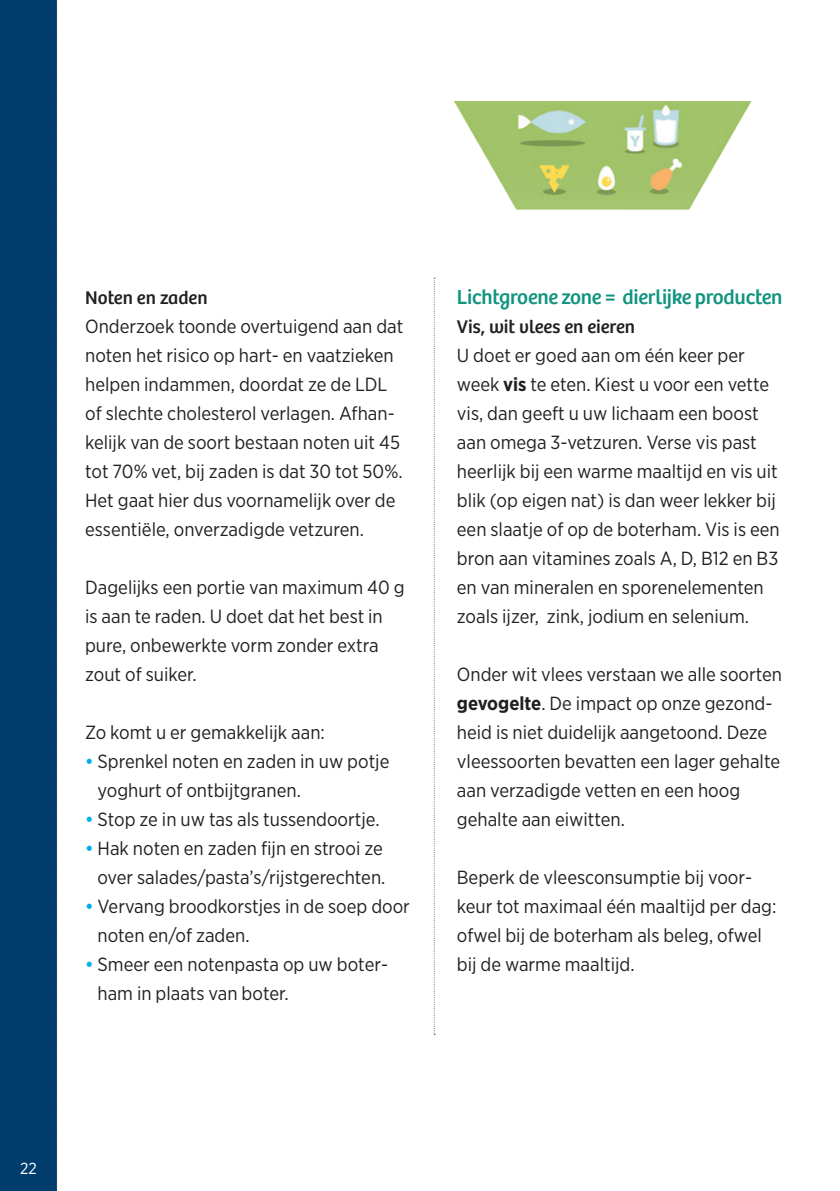
<style>
.page{position:relative;width:840px;height:1191px;background:#fff}
.page>*{position:absolute;margin:0;border:0;box-sizing:border-box;transform-origin:0 0}
.t1{font:21px "Bree";letter-spacing:-.01em;color:#109480}
.t2{font:19px/29px "Gotham Narrow";color:#231f20}
.t3{font:19px "Bree";color:#231f20}
.t4{font:16px "Gotham Narrow";color:#fff}
.s1{font-weight:500;color:#00aeef}
.s2{font-weight:700}
</style>
<div class="page">
<div style="left:0;top:0;width:57px;height:1191px;background:#003d6c"></div>
<svg style="left:56px;top:0;width:2px;height:1190px"></svg>
<svg style="left:433px;top:278px;width:2px;height:757px"></svg>
<img style="left:453px;top:101px;width:299px;height:109px">
<p class="t3" style="left:85px;top:287px;width:124px">Noten en zaden</p>
<p class="t2" style="left:85px;top:311px;width:319px">Onderzoek toonde overtuigend aan dat noten het risico op hart- en vaatzieken helpen indammen, doordat ze de LDL of slechte cholesterol verlagen. Afhan&shy;kelijk van de soort bestaan noten uit 45 tot 70% vet, bij zaden is dat 30 tot 50%.<br>Het gaat hier dus voornamelijk over de essentiële, onverzadigde vetzuren.</p>
<p class="t2" style="left:85px;top:572px;width:321px">Dagelijks een portie van maximum 40 g is aan te raden. U doet dat het best in pure, onbewerkte vorm zonder extra zout of suiker.</p>
<p class="t2" style="left:85px;top:717px;width:241px">Zo komt u er gemakkelijk aan:</p>
<p class="t2" style="left:97px;top:746px;width:293px;text-indent:-12px"><span class="s1">•</span> Sprenkel noten en zaden in uw potje yoghurt of ontbijtgranen.</p>
<p class="t2" style="left:85px;top:804px;width:296px"><span class="s1">•</span> Stop ze in uw tas als tussendoortje.</p>
<p class="t2" style="left:85px;top:833px;width:302px;text-align:right"><span class="s1">•</span> Hak noten en zaden fijn en strooi ze over salades/pasta’s/rijstgerechten.</p>
<p class="t2" style="left:97px;top:891px;width:314px;text-indent:-12px"><span class="s1">•</span> Vervang broodkorstjes in de soep door noten en/of zaden.</p>
<p class="t2" style="left:97px;top:949px;width:292px;text-indent:-12px"><span class="s1">•</span> Smeer een notenpasta op uw boter&shy;ham in plaats van boter.</p>
<p class="t1" style="left:456px;top:285px;width:327px">Lichtgroene zone = dierlijke producten</p>
<p class="t3" style="left:456px;top:316px;width:180px">Vis, wit vlees en eieren</p>
<p class="t2" style="left:456px;top:340px;width:324px">U doet er goed aan om één keer per week <span class="s2">vis</span> te eten. Kiest u voor een vette vis, dan geeft u uw lichaam een boost aan omega 3-vetzuren. Verse vis past heerlijk bij een warme maaltijd en vis uit blik (op eigen nat) is dan weer lekker bij een slaatje of op de boterham. Vis is een bron aan vitamines zoals A, D, B12 en B3 en van mineralen en sporenelementen zoals ijzer, zink, jodium en selenium.</p>
<p class="t2" style="left:456px;top:659px;width:326px">Onder wit vlees verstaan we alle soorten <span class="s2">gevogelte</span>. De impact op onze gezond&shy;heid is niet duidelijk aangetoond. Deze vleessoorten bevatten een lager gehalte aan verzadigde vetten en een hoog gehalte aan eiwitten.</p>
<p class="t2" style="left:456px;top:862px;width:321px">Beperk de vleesconsumptie bij voor&shy;keur tot maximaal één maaltijd per dag: ofwel bij de boterham als beleg, ofwel bij de warme maaltijd.</p>
<p class="t4" style="left:20px;top:1158px;width:18px">22</p>
</div>
